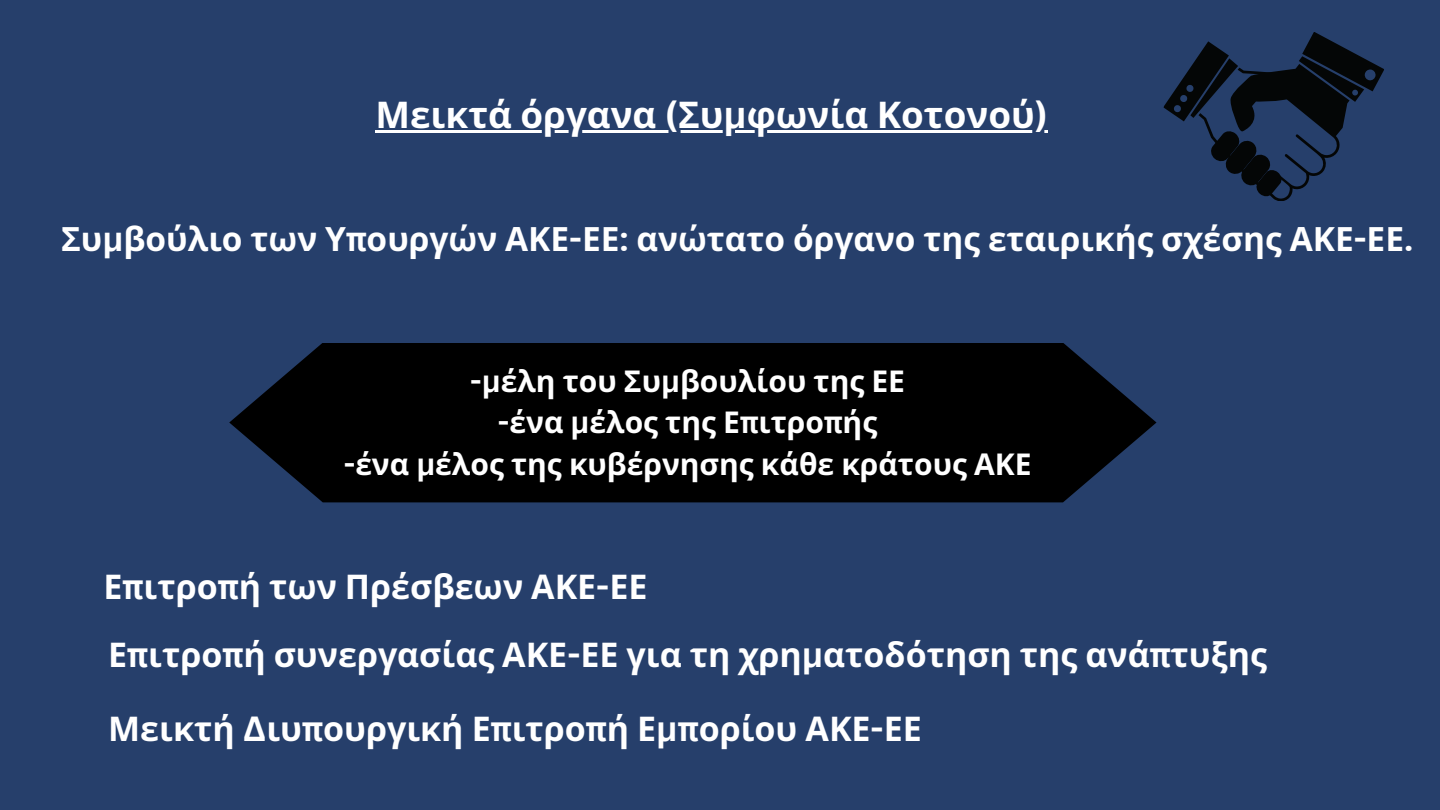
<style>
.page{position:relative;width:1440px;height:810px;background:#263f6b}
.page>*{position:absolute;margin:0;border:0;box-sizing:border-box;transform-origin:0 0}
.t1{font:700 36.8px "Noto Sans";color:#fff}
.t2{font:700 34px "Noto Sans";color:#fff}
.t3{font:700 33.4px "Noto Sans";color:#fff}
.t4{font:700 30px "Noto Sans";color:#fff}
.s1{font-family:"Canva Sans"}
</style>
<div class="page">
<svg style="left:229px;top:343px;width:928px;height:159px;background:#03060a"></svg>
<svg style="left:1163px;top:32px;width:221px;height:169px"></svg>
<hr style="left:376px;top:130px;width:672px;height:3px;background:#fff">
<h1 class="t1" style="left:376px;top:89px;width:674px">Μεικτά όργανα <span class="s1">(</span>Συ<span class="s1">μ</span>φωνία Κοτονού<span class="s1">)</span></h1>
<p class="t3" style="left:61px;top:215px;width:1354px">Συ<span class="s1">μ</span>βούλιο των Υ<span class="s1">π</span>ουργών ΑΚΕ<span class="s1">-</span>ΕΕ<span class="s1">:</span> ανώτατο όργανο της εταιρικής σχέσης ΑΚΕ<span class="s1">-</span>ΕΕ<span class="s1">.</span></p>
<p class="t4" style="left:470px;top:360px;width:436px"><span class="s1">-μ</span>έλη του Συ<span class="s1">μ</span>βουλίου της ΕΕ</p>
<p class="t4" style="left:498px;top:401px;width:381px"><span class="s1">-</span>ένα <span class="s1">μ</span>έλος της Ε<span class="s1">π</span>ιτρο<span class="s1">π</span>ής</p>
<h1 class="t4" style="left:344px;top:443px;width:689px"><span class="s1">-</span>ένα <span class="s1">μ</span>έλος της κυβέρνησης κάθε κράτους ΑΚΕ</h1>
<h1 class="t2" style="left:104px;top:563px;width:545px">Ε<span class="s1">π</span>ιτρο<span class="s1">π</span>ή των Πρέσβεων ΑΚΕ<span class="s1">-</span>ΕΕ</h1>
<h1 class="t2" style="left:108px;top:631px;width:1160px">Ε<span class="s1">π</span>ιτρο<span class="s1">π</span>ή συνεργασίας ΑΚΕ<span class="s1">-</span>ΕΕ για τη χρη<span class="s1">μ</span>ατοδότηση της ανά<span class="s1">π</span>τυξης</h1>
<p class="t2" style="left:108px;top:705px;width:815px">Μεικτή <span class="s1">Δ</span>ιυ<span class="s1">π</span>ουργική Ε<span class="s1">π</span>ιτρο<span class="s1">π</span>ή Ε<span class="s1">μπ</span>ορίου ΑΚΕ<span class="s1">-</span>ΕΕ</p>
</div>
